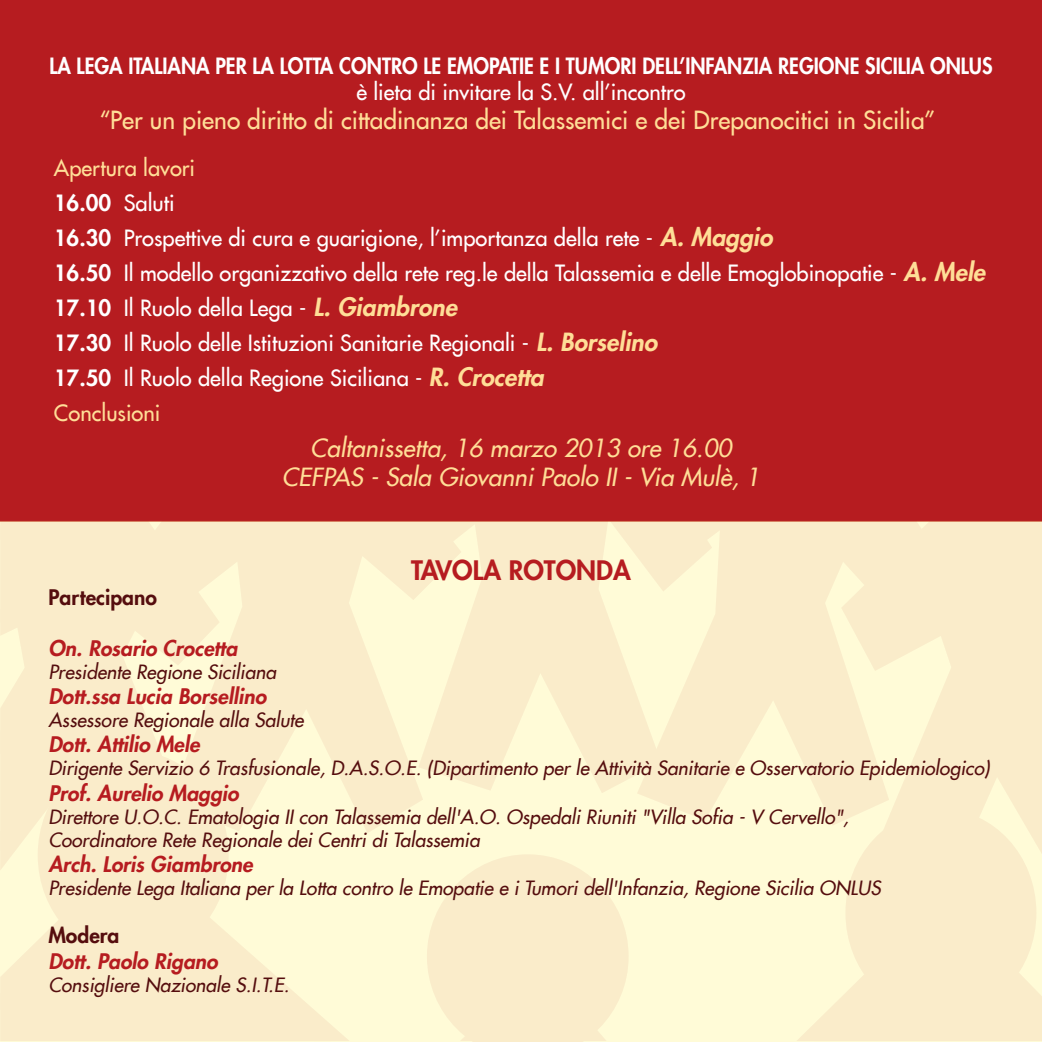
<style>
.page{position:relative;width:1042px;height:1042px;background:#fff}
.page>*{position:absolute;margin:0;border:0;box-sizing:border-box;transform-origin:0 0}
.t1{font:800 26.25px "Futura LT";color:#b61c20}
.t2{font:24.5px "Futura LT";color:#ffde97}
.t3{font:italic 24.5px/29.4px "Futura LT";color:#ffde97;text-align:center}
.t4{font:21.88px/35px "Futura LT";color:#fff}
.t5{font:800 21.88px "Futura LT";color:#fff;scale:.91 1}
.t6{font:italic 800 21px "Futura LT";color:#b61c20}
.t7{font:800 21px "Futura LT";color:#550d0e}
.t8{font:italic 19.25px/23.1px "Futura LT";color:#550d0e}
.s1{color:#ffde97}
.s2{font-weight:800}
.s3{font-weight:800;font-style:italic;font-size:24.5px;color:#ffde97}
</style>
<div class="page">
<div style="left:0;top:0;width:1042px;height:521px;background:#b61c20"></div>
<div style="left:0;top:521px;width:1042px;height:521px;background:#fffbd7"></div>
<svg style="left:0;top:935px;width:1042px;height:106px"></svg>
<svg style="left:0;top:521px;width:140px;height:349px;fill:#faecca"></svg>
<svg style="left:140px;top:521px;width:283px;height:312px;fill:#faecca"></svg>
<svg style="left:401px;top:521px;width:236px;height:272px;fill:#faecca"></svg>
<svg style="left:637px;top:521px;width:204px;height:304px;fill:#faecca"></svg>
<svg style="left:841px;top:521px;width:201px;height:332px;fill:#faecca"></svg>
<svg style="left:18px;top:521px;width:129px;height:8px"></svg>
<svg style="left:427px;top:855px;width:202px;height:186px"></svg>
<svg style="left:845px;top:809px;width:191px;height:207px"></svg>
<div style="left:38px;top:751px;width:191px;height:208px;background:#faecca"></div>
<svg style="left:936px;top:521px;width:106px;height:8px"></svg>
<p class="t5" style="left:49px;top:51px;width:1038px">LA LEGA ITALIANA PER LA LOTTA CONTRO LE EMOPATIE E I TUMORI DELL’INFANZIA REGIONE SICILIA ONLUS</p>
<p class="t4" style="left:356px;top:74px;width:331px">è lieta di invitare la S.V. all’incontro</p>
<p class="t2" style="left:99px;top:104px;width:837px">“Per un pieno diritto di cittadinanza dei Talassemici e dei Drepanocitici in Sicilia”</p>
<p class="t4" style="left:54px;top:150px;width:932px"><span class="s1">Apertura lavori<br></span><span class="s2">16.00</span> Saluti<br><span class="s2">16.30</span> Prospettive di cura e guarigione, l’importanza della rete - <span class="s3">A. Maggio<br></span><span class="s2">16.50</span> Il modello organizzativo della rete reg.le della Talassemia e delle Emoglobinopatie - <span class="s3">A. Mele </span><span class="s2">17.10</span> Il Ruolo della Lega - <span class="s3">L. Giambrone<br></span><span class="s2">17.30</span> Il Ruolo delle Istituzioni Sanitarie Regionali - <span class="s3">L. Borselino<br></span><span class="s2">17.50</span> Il Ruolo della Regione Siciliana - <span class="s3">R. Crocetta<br></span><span class="s1">Conclusioni</span></p>
<p class="t3" style="left:282px;top:433px;width:479px">Caltanissetta, 16 marzo 2013 ore 16.00<br>CEFPAS - Sala Giovanni Paolo II - Via Mulè, 1</p>
<h1 class="t1" style="left:411px;top:553px;width:221px">TAVOLA ROTONDA</h1>
<p class="t7" style="left:48px;top:583px;width:110px">Partecipano</p>
<p class="t6" style="left:48px;top:634px;width:190px">On. Rosario Crocetta</p>
<p class="t8" style="left:48px;top:660px;width:229px">Presidente Regione Siciliana</p>
<p class="t6" style="left:48px;top:683px;width:219px">Dott.ssa Lucia Borsellino</p>
<p class="t8" style="left:48px;top:708px;width:257px">Assessore Regionale alla Salute</p>
<p class="t6" style="left:48px;top:731px;width:153px">Dott. Attilio Mele</p>
<p class="t8" style="left:48px;top:757px;width:943px">Dirigente Servizio 6 Trasfusionale, D.A.S.O.E. (Dipartimento per le Attività Sanitarie e Osservatorio Epidemiologico)</p>
<p class="t6" style="left:48px;top:779px;width:192px">Prof. Aurelio Maggio</p>
<p class="t8" style="left:48px;top:805px;width:802px">Direttore U.O.C. Ematologia II con Talassemia dell'A.O. Ospedali Riuniti "Villa Sofia - V Cervello",<br>Coordinatore Rete Regionale dei Centri di Talassemia</p>
<p class="t6" style="left:48px;top:851px;width:206px">Arch. Loris Giambrone</p>
<p class="t8" style="left:48px;top:876px;width:834px">Presidente Lega Italiana per la Lotta contro le Emopatie e i Tumori dell'Infanzia, Regione Sicilia ONLUS</p>
<p class="t7" style="left:48px;top:921px;width:73px">Modera</p>
<p class="t6" style="left:48px;top:947px;width:171px">Dott. Paolo Rigano</p>
<p class="t8" style="left:48px;top:973px;width:242px">Consigliere Nazionale S.I.T.E.</p>
</div>
